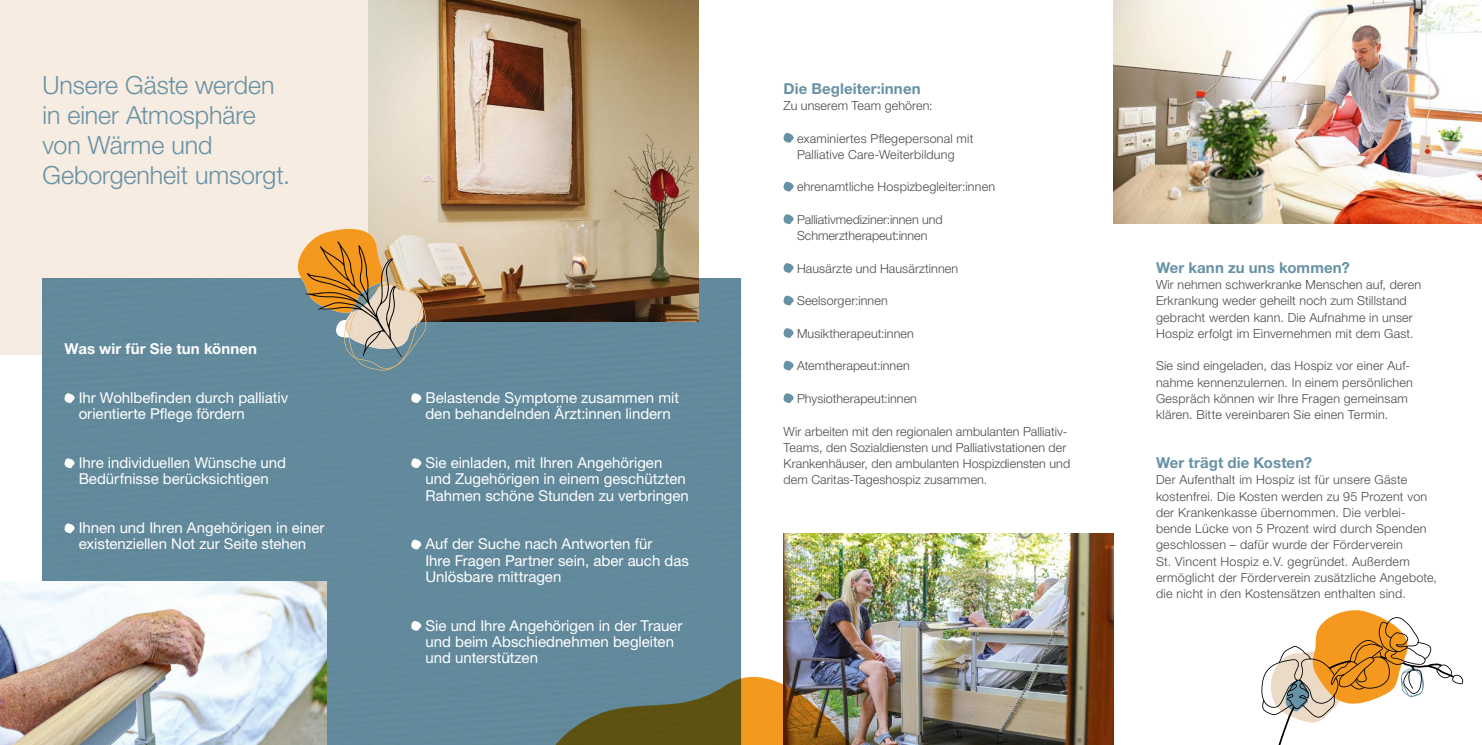
<style>
.page{position:relative;width:1482px;height:745px;background:#fff}
.page>*{position:absolute;margin:0;border:0;box-sizing:border-box;transform-origin:0 0}
.t1{font:300 25px/30px "Helvetica Neue LT Std";letter-spacing:-.005em;color:#6791a4}
.t2{font:15px/16.2px "Helvetica Neue LT Std";letter-spacing:-.005em;color:#fff}
.t3{font:700 15px "Helvetica Neue LT Std";letter-spacing:.005em;color:#6791a4}
.t4{font:700 15px "Helvetica Neue LT Std";letter-spacing:.005em;color:#fff}
.t5{font:300 12.5px/16.2px "Helvetica Neue LT Std";letter-spacing:.015em;color:#4a4a49}
.t6{font:300 12.5px/16.2px "Helvetica Neue LT Std";letter-spacing:-.005em;color:#4a4a49}
</style>
<div class="page">
<div style="left:0;top:0;width:698px;height:354px;background:#f6ece1"></div>
<div style="left:43px;top:278px;width:698px;height:466px;background:#628a9c"></div>
<img style="left:783px;top:533px;width:330px;height:211px">
<img style="left:0;top:581px;width:326px;height:163px">
<img style="left:1113px;top:0;width:368px;height:224px">
<svg style="left:64px;top:391px;width:11px;height:12px"></svg>
<svg style="left:64px;top:456px;width:11px;height:12px"></svg>
<svg style="left:64px;top:521px;width:11px;height:12px"></svg>
<svg style="left:410px;top:391px;width:11px;height:12px"></svg>
<svg style="left:410px;top:456px;width:11px;height:12px"></svg>
<svg style="left:410px;top:537px;width:11px;height:12px"></svg>
<svg style="left:410px;top:619px;width:11px;height:12px"></svg>
<img style="left:508px;top:647px;width:421px;height:97px">
<svg style="left:783px;top:133px;width:10px;height:10px"></svg>
<svg style="left:783px;top:181px;width:10px;height:11px"></svg>
<svg style="left:783px;top:214px;width:10px;height:10px"></svg>
<svg style="left:783px;top:263px;width:10px;height:10px"></svg>
<svg style="left:783px;top:295px;width:10px;height:11px"></svg>
<svg style="left:783px;top:328px;width:10px;height:10px"></svg>
<svg style="left:783px;top:360px;width:10px;height:11px"></svg>
<svg style="left:783px;top:393px;width:10px;height:10px"></svg>
<img style="left:369px;top:0;width:329px;height:321px">
<svg style="left:297px;top:229px;width:129px;height:141px;background:#b4a280"></svg>
<svg style="left:1261px;top:610px;width:201px;height:134px"></svg>
<h1 class="t1" style="left:43px;top:70px;width:249px">Unsere Gäste werden in einer Atmosphäre von Wärme und<br>Geborgenheit umsorgt.</h1>
<p class="t3" style="left:783px;top:79px;width:139px">Die Begleiter:innen</p>
<p class="t5" style="left:783px;top:97px;width:150px">Zu unserem Team gehören:</p>
<p class="t5" style="left:797px;top:130px;width:178px">examiniertes Pflegepersonal mit<br>Palliative Care-Weiterbildung</p>
<p class="t5" style="left:797px;top:178px;width:199px">ehrenamtliche Hospizbegleiter:innen</p>
<p class="t6" style="left:797px;top:211px;width:147px">Palliativmediziner:innen und<br>Schmerztherapeut:innen</p>
<p class="t5" style="left:797px;top:260px;width:163px">Hausärzte und Hausärztinnen</p>
<p class="t5" style="left:797px;top:292px;width:92px">Seelsorger:innen</p>
<p class="t5" style="left:797px;top:325px;width:118px">Musiktherapeut:innen</p>
<p class="t5" style="left:797px;top:357px;width:114px">Atemtherapeut:innen</p>
<p class="t5" style="left:797px;top:390px;width:121px">Physiotherapeut:innen</p>
<p class="t5" style="left:783px;top:422px;width:288px">Wir arbeiten mit den regionalen ambulanten Palliativ-Teams, den Sozialdiensten und Palliativstationen der Krankenhäuser, den ambulanten Hospizdiensten und dem Caritas-Tageshospiz zusammen.</p>
<p class="t4" style="left:64px;top:339px;width:194px">Was wir für Sie tun können</p>
<p class="t2" style="left:79px;top:389px;width:211px">Ihr Wohlbefinden durch palliativ orientierte Pflege fördern</p>
<p class="t2" style="left:79px;top:454px;width:209px">Ihre individuellen Wünsche und<br>Bedürfnisse berücksichtigen</p>
<p class="t2" style="left:79px;top:519px;width:247px">Ihnen und Ihren Angehörigen in einer existenziellen Not zur Seite stehen</p>
<p class="t2" style="left:425px;top:389px;width:255px">Belastende Symptome zusammen mit den behandelnden Ärzt:innen lindern</p>
<p class="t2" style="left:425px;top:454px;width:265px">Sie einladen, mit Ihren Angehörigen und Zugehörigen in einem geschützten<br>Rahmen schöne Stunden zu verbringen</p>
<p class="t2" style="left:425px;top:535px;width:265px">Auf der Suche nach Antworten für<br>Ihre Fragen Partner sein, aber auch das<br>Unlösbare mittragen</p>
<p class="t2" style="left:425px;top:616px;width:258px">Sie und Ihre Angehörigen in der Trauer und beim Abschiednehmen begleiten und unterstützen</p>
<p class="t3" style="left:1155px;top:258px;width:195px">Wer kann zu uns kommen?</p>
<p class="t5" style="left:1155px;top:276px;width:266px">Wir nehmen schwerkranke Menschen auf, deren Erkrankung weder geheilt noch zum Stillstand gebracht werden kann. Die Aufnahme in unser Hospiz erfolgt im Einvernehmen mit dem Gast.</p>
<p class="t5" style="left:1155px;top:357px;width:258px">Sie sind eingeladen, das Hospiz vor einer Auf&shy;nahme kennenzulernen. In einem persönlichen Gespräch können wir Ihre Fragen gemeinsam klären. Bitte vereinbaren Sie einen Termin.</p>
<p class="t3" style="left:1155px;top:453px;width:158px">Wer trägt die Kosten?</p>
<p class="t5" style="left:1155px;top:471px;width:282px">Der Aufenthalt im Hospiz ist für unsere Gäste kostenfrei. Die Kosten werden zu 95 Prozent von der Krankenkasse übernommen. Die verblei&shy;bende Lücke von 5 Prozent wird durch Spenden geschlossen – dafür wurde der Förderverein<br>St. Vincent Hospiz e.V. gegründet. Außerdem ermöglicht der Förderverein zusätzliche Angebote, die nicht in den Kostensätzen enthalten sind.</p>
</div>
